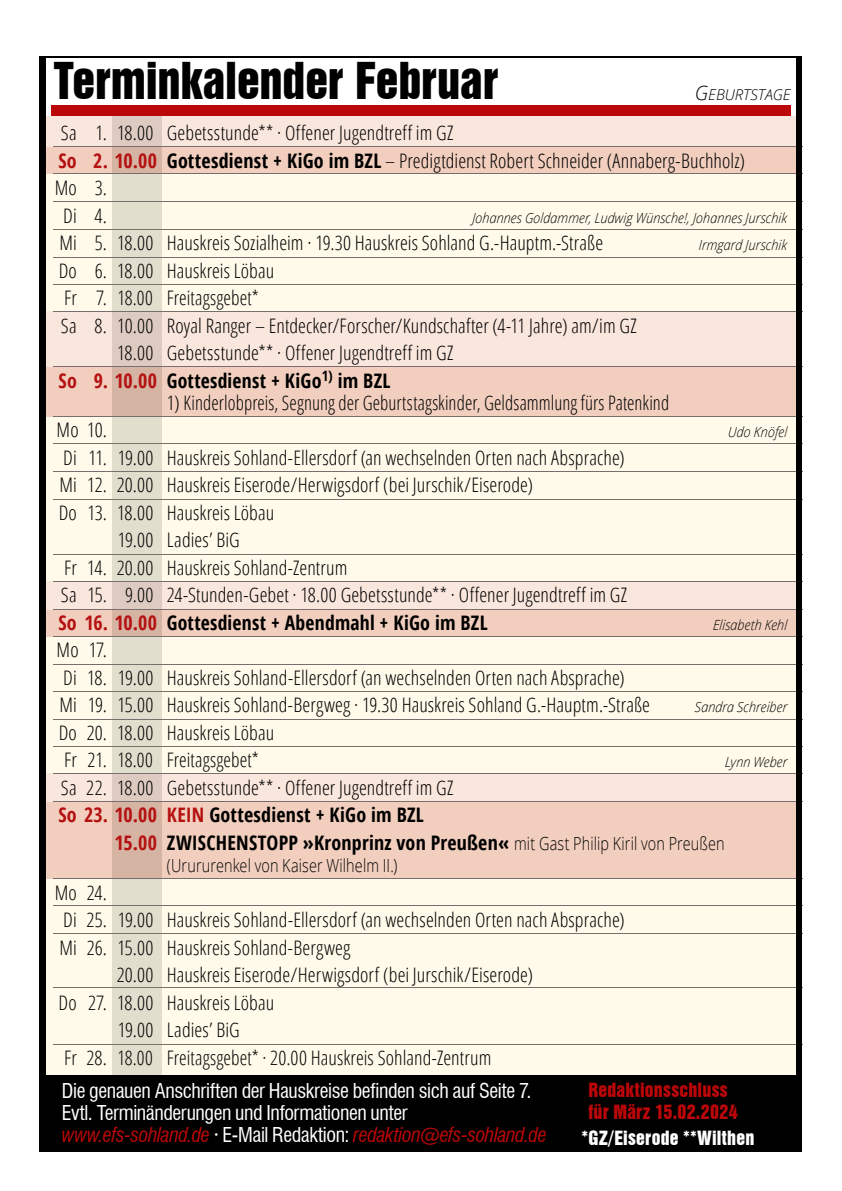
<style>
.page{position:relative;width:842px;height:1191px;background:#fff}
.page>*{position:absolute;margin:0;border:0;box-sizing:border-box;transform-origin:0 0}
.t1{font:46.6px "Swiss 921 BT Regular A";letter-spacing:-.005em;color:#000}
.t2{font:300 condensed 20px/27.6px "Open Sans";letter-spacing:.005em;color:#000}
.t3{font:condensed 20px/22px "Swiss 721 BT";letter-spacing:-.02em;color:#fff}
.t4{font:700 condensed 20px "Open Sans";letter-spacing:.01em;color:#000}
.t5{font:18px/21.6px "Swiss 921 BT Regular A";letter-spacing:.015em;color:#bb0709}
.t6{font:300 18px "Open Sans";letter-spacing:.01em;color:#000;scale:.8 1}
.t7{font:18px "Swiss 921 BT Regular A";letter-spacing:.015em;color:#fff}
.t8{font:italic 300 15px "Open Sans";color:#000}
.t9{font:italic 300 14px "Open Sans";letter-spacing:.01em;color:#000;scale:.9 1}
.s1{font-size:20px}
.s2{font-weight:700;color:#b51111}
.s3{font-weight:700}
.s4{color:#b51111}
.s5{font-weight:300;font-stretch:normal;font-size:18px}
.s6{font-style:italic;color:#bb0709}
.s7{font-style:italic}
</style>
<div class="page">
<div style="left:40px;top:116px;width:762px;height:959px;background:#fffae9"></div>
<div style="left:40px;top:1075px;width:762px;height:76px;background:#000"></div>
<div style="left:51px;top:105px;width:740px;height:11px;background:#bb0709"></div>
<hr style="left:40px;top:57px;width:762px;height:1px;background:#000">
<div style="left:40px;top:146px;width:762px;height:28px;background:#f1cebd"></div>
<div style="left:40px;top:367px;width:762px;height:50px;background:#f1cebd"></div>
<div style="left:40px;top:609px;width:762px;height:28px;background:#f1cebd"></div>
<div style="left:40px;top:801px;width:762px;height:77px;background:#f1cebd"></div>
<div style="left:40px;top:116px;width:762px;height:30px;background:#f9e6dd"></div>
<div style="left:40px;top:311px;width:762px;height:56px;background:#f9e6dd"></div>
<div style="left:40px;top:581px;width:762px;height:28px;background:#f9e6dd"></div>
<div style="left:40px;top:773px;width:762px;height:29px;background:#f9e6dd"></div>
<div style="left:112px;top:174px;width:50px;height:137px;background:#e2decd"></div>
<div style="left:112px;top:146px;width:50px;height:28px;background:#d5b4a4"></div>
<div style="left:112px;top:116px;width:50px;height:30px;background:#ddcbc2"></div>
<div style="left:112px;top:417px;width:50px;height:164px;background:#e2decd"></div>
<div style="left:112px;top:367px;width:50px;height:50px;background:#d5b4a4"></div>
<div style="left:112px;top:637px;width:50px;height:136px;background:#e2decd"></div>
<div style="left:112px;top:609px;width:50px;height:28px;background:#d5b4a4"></div>
<div style="left:112px;top:311px;width:50px;height:56px;background:#ddcbc2"></div>
<div style="left:112px;top:581px;width:50px;height:28px;background:#ddcbc2"></div>
<div style="left:112px;top:878px;width:50px;height:197px;background:#e2decd"></div>
<div style="left:112px;top:802px;width:50px;height:76px;background:#d5b4a4"></div>
<div style="left:112px;top:773px;width:50px;height:29px;background:#ddcbc2"></div>
<hr style="left:53px;top:146px;width:749px;height:1px;background:#786f6d">
<hr style="left:53px;top:174px;width:749px;height:1px;background:#786f6d">
<hr style="left:53px;top:201px;width:749px;height:1px;background:#786f6d">
<hr style="left:53px;top:229px;width:749px;height:1px;background:#786f6d">
<hr style="left:53px;top:257px;width:749px;height:1px;background:#786f6d">
<hr style="left:53px;top:284px;width:749px;height:1px;background:#786f6d">
<hr style="left:53px;top:311px;width:749px;height:1px;background:#786f6d">
<hr style="left:53px;top:366px;width:749px;height:1px;background:#786f6d">
<hr style="left:53px;top:443px;width:749px;height:1px;background:#786f6d">
<hr style="left:53px;top:416px;width:749px;height:1px;background:#786f6d">
<hr style="left:53px;top:664px;width:749px;height:1px;background:#786f6d">
<hr style="left:53px;top:691px;width:749px;height:1px;background:#786f6d">
<hr style="left:53px;top:636px;width:749px;height:1px;background:#786f6d">
<hr style="left:53px;top:581px;width:749px;height:1px;background:#786f6d">
<hr style="left:53px;top:609px;width:749px;height:1px;background:#786f6d">
<hr style="left:53px;top:472px;width:749px;height:1px;background:#786f6d">
<hr style="left:53px;top:499px;width:749px;height:1px;background:#786f6d">
<hr style="left:53px;top:554px;width:749px;height:1px;background:#786f6d">
<hr style="left:53px;top:746px;width:749px;height:1px;background:#786f6d">
<hr style="left:53px;top:719px;width:749px;height:1px;background:#786f6d">
<hr style="left:53px;top:773px;width:749px;height:1px;background:#786f6d">
<hr style="left:53px;top:905px;width:749px;height:1px;background:#786f6d">
<hr style="left:53px;top:933px;width:749px;height:1px;background:#786f6d">
<hr style="left:53px;top:878px;width:749px;height:1px;background:#786f6d">
<hr style="left:53px;top:801px;width:749px;height:1px;background:#786f6d">
<hr style="left:53px;top:987px;width:749px;height:1px;background:#786f6d">
<hr style="left:53px;top:1043px;width:749px;height:1px;background:#786f6d">
<div style="left:796px;top:57px;width:6px;height:1094px;background:#000"></div>
<div style="left:40px;top:57px;width:6px;height:1094px;background:#000"></div>
<h1 class="t1" style="left:54px;top:50px;width:446px">Terminkalender Februar</h1>
<p class="t8" style="left:695px;top:85px;width:97px"><span class="s1">G</span>EBURTSTAGE</p>
<p class="t2" style="left:61px;top:118px;width:394px">Sa 1. 18.00 Gebetsstunde** · Offener Jugendtreff im GZ</p>
<p class="t2" style="left:58px;top:146px;width:688px"><span class="s2">So 2. 10.00</span> <span class="s3">Gottesdienst + KiGo im BZL</span> – Predigtdienst Robert Schneider (Annaberg-Buchholz)</p>
<p class="t2" style="left:55px;top:173px;width:54px">Mo 3.</p>
<p class="t2" style="left:63px;top:201px;width:45px">Di 4.</p>
<p class="t9" style="left:472px;top:208px;width:351px">Johannes Goldammer, Ludwig Wünsche!, Johannes Jurschik</p>
<p class="t2" style="left:59px;top:228px;width:545px">Mi 5. 18.00 Hauskreis Sozialheim · 19.30 Hauskreis Sohland G.-Hauptm.-Straße</p>
<p class="t9" style="left:698px;top:235px;width:100px">Irmgard Jurschik</p>
<p class="t2" style="left:59px;top:256px;width:217px">Do 6. 18.00 Hauskreis Löbau</p>
<p class="t2" style="left:64px;top:283px;width:196px">Fr 7. 18.00 Freitagsgebet*</p>
<p class="t2" style="left:61px;top:311px;width:577px">Sa 8. 10.00 Royal Ranger – Entdecker/Forscher/Kundschafter (4-11 Jahre) am/im GZ</p>
<p class="t2" style="left:117px;top:338px;width:338px">18.00 Gebetsstunde** · Offener Jugendtreff im GZ</p>
<p class="t4" style="left:58px;top:366px;width:334px"><span class="s4">So 9. 10.00</span> Gottesdienst + KiGo<sup>1)</sup> im BZL</p>
<p class="t2" style="left:167px;top:388px;width:504px">1) Kinderlobpreis, Segnung der Geburtstagskinder, Geldsammlung fürs Patenkind</p>
<p class="t2" style="left:57px;top:415px;width:52px">Mo 10.</p>
<p class="t9" style="left:728px;top:422px;width:67px">Udo Knöfel</p>
<p class="t2" style="left:63px;top:443px;width:563px">Di 11. 19.00 Hauskreis Sohland-Ellersdorf (an wechselnden Orten nach Absprache)</p>
<p class="t2" style="left:59px;top:470px;width:475px">Mi 12. 20.00 Hauskreis Eiserode/Herwigsdorf (bei Jurschik/Eiserode)</p>
<p class="t2" style="left:59px;top:498px;width:217px">Do 13. 18.00 Hauskreis Löbau</p>
<p class="t2" style="left:118px;top:525px;width:123px">19.00 Ladies’ BiG</p>
<p class="t2" style="left:64px;top:553px;width:285px">Fr 14. 20.00 Hauskreis Sohland-Zentrum</p>
<p class="t2" style="left:61px;top:580px;width:568px">Sa 15. 9.00 24-Stunden-Gebet · 18.00 Gebetsstunde** · Offener Jugendtreff im GZ</p>
<p class="t4" style="left:58px;top:608px;width:431px"><span class="s4">So 16. 10.00</span> Gottesdienst + Abendmahl + KiGo im BZL</p>
<p class="t9" style="left:713px;top:615px;width:84px">Elisabeth Kehl</p>
<p class="t2" style="left:57px;top:635px;width:595px">Mo 17.<br>Di 18. 19.00 Hauskreis Sohland-Ellersdorf (an wechselnden Orten nach Absprache)<br>Mi 19. 15.00 Hauskreis Sohland-Bergweg · 19.30 Hauskreis Sohland G.-Hauptm.-Straße</p>
<p class="t9" style="left:695px;top:697px;width:104px">Sandra Schreiber</p>
<p class="t2" style="left:59px;top:718px;width:217px">Do 20. 18.00 Hauskreis Löbau<br>Fr 21. 18.00 Freitagsgebet*</p>
<p class="t9" style="left:725px;top:752px;width:71px">Lynn Weber</p>
<p class="t2" style="left:58px;top:773px;width:396px">Sa 22. 18.00 Gebetsstunde** · Offener Jugendtreff im GZ<br><span class="s2">So 23. 10.00 KEIN</span> <span class="s3">Gottesdienst + KiGo im BZL</span></p>
<p class="t4" style="left:115px;top:828px;width:611px"><span class="s4">15.00</span> ZWISCHENSTOPP »Kronprinz von Preußen« <span class="s5">mit Gast Philip Kiril von Preußen</span></p>
<p class="t6" style="left:167px;top:853px;width:290px">(Urururenkel von Kaiser Wilhelm II.)</p>
<p class="t2" style="left:55px;top:877px;width:54px">Mo 24.</p>
<p class="t2" style="left:63px;top:905px;width:563px">Di 25. 19.00 Hauskreis Sohland-Ellersdorf (an wechselnden Orten nach Absprache)</p>
<p class="t2" style="left:59px;top:932px;width:293px">Mi 26. 15.00 Hauskreis Sohland-Bergweg</p>
<p class="t2" style="left:117px;top:960px;width:418px">20.00 Hauskreis Eiserode/Herwigsdorf (bei Jurschik/Eiserode)</p>
<p class="t2" style="left:59px;top:987px;width:217px">Do 27. 18.00 Hauskreis Löbau</p>
<p class="t2" style="left:118px;top:1015px;width:123px">19.00 Ladies’ BiG</p>
<p class="t2" style="left:64px;top:1042px;width:429px">Fr 28. 18.00 Freitagsgebet* · 20.00 Hauskreis Sohland-Zentrum</p>
<p class="t3" style="left:62px;top:1080px;width:487px">Die genauen Anschriften der Hauskreise befinden sich auf Seite 7.<br>Evtl. Terminänderungen und Informationen unter <span class="s6">www.efs-sohland.de</span> <span class="s7">·</span> E-Mail Redaktion: <span class="s6">redaktion@efs-sohland.de</span></p>
<p class="t5" style="left:588px;top:1078px;width:151px">Redaktionsschluss für März 15.02.2024</p>
<p class="t7" style="left:582px;top:1126px;width:174px">*GZ/Eiserode **Wilthen</p>
</div>
